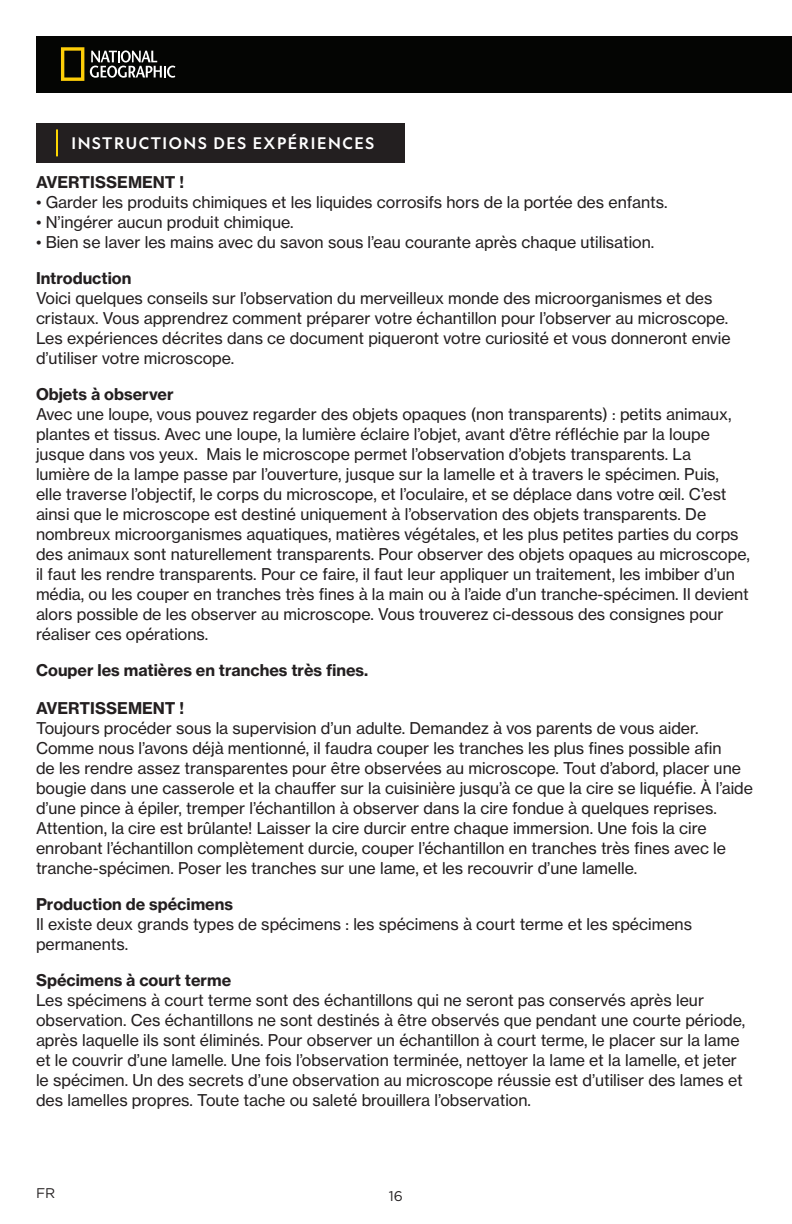
<style>
.page{position:relative;width:792px;height:1224px;background:#fff}
.page>*{position:absolute;margin:0;border:0;box-sizing:border-box;transform-origin:0 0}
.t1{font:16px/20px "N Haas Grotesk TX Pro 55 Rg";color:#231f20}
.t2{font:16px "N Haas Grotesk TX Pro 75 Bd";color:#231f20}
.t3{font:500 16px "Geograph";letter-spacing:.1em;color:#fff}
.t4{font:14px "Gotham";color:#231f20}
</style>
<div class="page">
<div style="left:36px;top:36px;width:756px;height:56px;background:#040503"></div>
<svg style="left:61px;top:47px;width:23px;height:34px"></svg>
<svg style="left:90px;top:50px;width:85px;height:28px"></svg>
<div style="left:36px;top:123px;width:369px;height:40px;background:#231f20"></div>
<hr style="left:56px;top:129px;width:2px;height:27px;background:#fed702">
<p class="t3" style="left:71px;top:133px;width:304px">INSTRUCTIONS DES EXPÉRIENCES</p>
<p class="t2" style="left:36px;top:172px;width:150px">AVERTISSEMENT !</p>
<p class="t1" style="left:36px;top:192px;width:633px">• Garder les produits chimiques et les liquides corrosifs hors de la portée des enfants.</p>
<p class="t1" style="left:36px;top:212px;width:259px">• N’ingérer aucun produit chimique.</p>
<p class="t1" style="left:36px;top:232px;width:620px">• Bien se laver les mains avec du savon sous l’eau courante après chaque utilisation.</p>
<p class="t2" style="left:36px;top:268px;width:97px">Introduction</p>
<p class="t1" style="left:36px;top:288px;width:696px">Voici quelques conseils sur l’observation du merveilleux monde des microorganismes et des cristaux. Vous apprendrez comment préparer votre échantillon pour l’observer au microscope.<br>Les expériences décrites dans ce document piqueront votre curiosité et vous donneront envie d’utiliser votre microscope.</p>
<p class="t2" style="left:36px;top:384px;width:139px">Objets à observer</p>
<p class="t1" style="left:36px;top:404px;width:715px">Avec une loupe, vous pouvez regarder des objets opaques (non transparents) : petits animaux, plantes et tissus. Avec une loupe, la lumière éclaire l’objet, avant d’être réfléchie par la loupe jusque dans vos yeux. Mais le microscope permet l’observation d’objets transparents. La<br>lumière de la lampe passe par l’ouverture, jusque sur la lamelle et à travers le spécimen. Puis,<br>elle traverse l’objectif, le corps du microscope, et l’oculaire, et se déplace dans votre œil. C’est ainsi que le microscope est destiné uniquement à l’observation des objets transparents. De nombreux microorganismes aquatiques, matières végétales, et les plus petites parties du corps des animaux sont naturellement transparents. Pour observer des objets opaques au microscope, il faut les rendre transparents. Pour ce faire, il faut leur appliquer un traitement, les imbiber d’un média, ou les couper en tranches très fines à la main ou à l’aide d’un tranche-spécimen. Il devient alors possible de les observer au microscope. Vous trouverez ci-dessous des consignes pour réaliser ces opérations.</p>
<p class="t2" style="left:36px;top:660px;width:334px">Couper les matières en tranches très fines.</p>
<p class="t2" style="left:36px;top:698px;width:150px">AVERTISSEMENT !</p>
<p class="t1" style="left:36px;top:718px;width:718px">Toujours procéder sous la supervision d’un adulte. Demandez à vos parents de vous aider.<br>Comme nous l’avons déjà mentionné, il faudra couper les tranches les plus fines possible afin<br>de les rendre assez transparentes pour être observées au microscope. Tout d’abord, placer une bougie dans une casserole et la chauffer sur la cuisinière jusqu’à ce que la cire se liquéfie. À l’aide d’une pince à épiler, tremper l’échantillon à observer dans la cire fondue à quelques reprises.<br>Attention, la cire est brûlante! Laisser la cire durcir entre chaque immersion. Une fois la cire enrobant l’échantillon complètement durcie, couper l’échantillon en tranches très fines avec le tranche-spécimen. Poser les tranches sur une lame, et les recouvrir d’une lamelle.</p>
<p class="t2" style="left:36px;top:894px;width:199px">Production de spécimens</p>
<p class="t1" style="left:36px;top:914px;width:658px">Il existe deux grands types de spécimens : les spécimens à court terme et les spécimens permanents.</p>
<p class="t2" style="left:36px;top:970px;width:197px">Spécimens à court terme</p>
<p class="t1" style="left:36px;top:990px;width:711px">Les spécimens à court terme sont des échantillons qui ne seront pas conservés après leur observation. Ces échantillons ne sont destinés à être observés que pendant une courte période, après laquelle ils sont éliminés. Pour observer un échantillon à court terme, le placer sur la lame et le couvrir d’une lamelle. Une fois l’observation terminée, nettoyer la lame et la lamelle, et jeter le spécimen. Un des secrets d’une observation au microscope réussie est d’utiliser des lames et des lamelles propres. Toute tache ou saleté brouillera l’observation.</p>
<p class="t4" style="left:36px;top:1186px;width:21px">FR</p>
<p class="t4" style="left:389px;top:1189px;width:16px">16</p>
</div>
